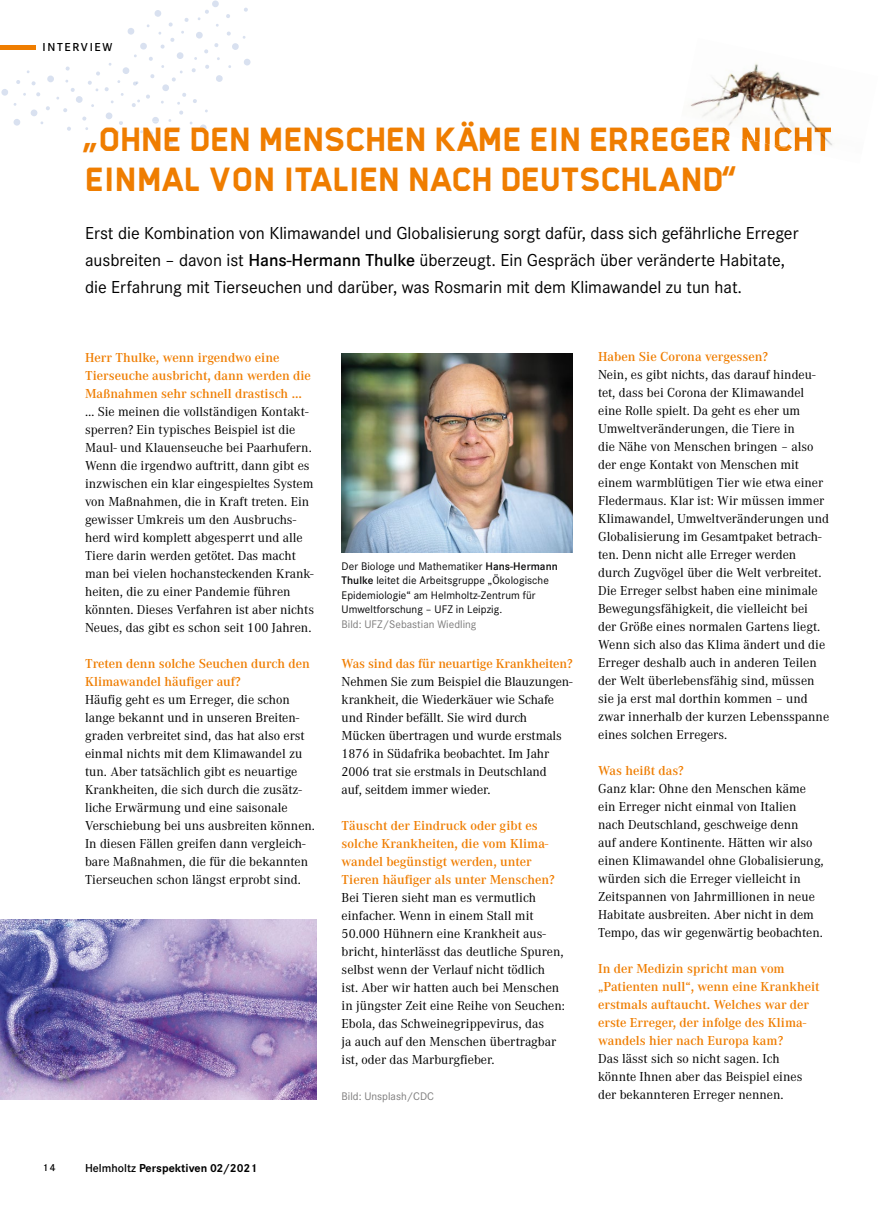
<style>
.page{position:relative;width:893px;height:1212px;background:#fff}
.page>*{position:absolute;margin:0;border:0;box-sizing:border-box;transform-origin:0 0}
.t1{font:700 33px/39.6px "Hermann";color:#ef7d00}
.t2{font:18px/27px "Corporate S Regular 5";color:#000}
.t3{font:13.5px/18px "Corporate A Regular 3";color:#000}
.t4{font:600 13.5px/18px "Corporate A";color:#ef7d00}
.t5{font:700 12px "Corporate S";color:#000}
.t6{font:600 12px "Corporate S";letter-spacing:.14em;color:#000}
.t7{font:11.4px/14.4px "Corporate S Regular 5";letter-spacing:.005em;color:#020203}
.t8{font:11.4px "Corporate S Regular 5";color:#7c7b7b}
.t9{font:600 10.5px "Corporate S";color:#000}
.s1{font-family:"Corporate S";font-weight:600}
.s2{font-weight:600}
</style>
<div class="page">
<hr style="left:0;top:46px;width:36px;height:4px;background:#ef7d00">
<img style="left:342px;top:354px;width:231px;height:198px">
<img style="left:0;top:920px;width:316px;height:180px">
<svg style="left:1px;top:0;width:250px;height:144px"></svg>
<img style="left:712px;top:63px;width:67px;height:19px">
<img style="left:779px;top:72px;width:41px;height:29px">
<img style="left:690px;top:82px;width:89px;height:39px">
<img style="left:774px;top:101px;width:59px;height:45px">
<img style="left:782px;top:121px;width:50px;height:30px">
<img style="left:694px;top:121px;width:94px;height:26px">
<p class="t6" style="left:43px;top:39px;width:71px">INTERVIEW</p>
<h1 class="t1" style="left:85px;top:120px;width:749px">„OHNE DEN MENSCHEN KÄME EIN ERREGER NICHT<br>EINMAL VON ITALIEN NACH DEUTSCHLAND“</h1>
<p class="t2" style="left:85px;top:219px;width:715px">Erst die Kombination von Klimawandel und Globalisierung sorgt dafür, dass sich gefährliche Erreger ausbreiten – davon ist <span class="s1">Hans-Hermann Thulke</span> überzeugt. Ein Gespräch über veränderte Habitate, die Erfahrung mit Tierseuchen und darüber, was Rosmarin mit dem Klimawandel zu tun hat.</p>
<p class="t4" style="left:85px;top:348px;width:227px">Herr Thulke, wenn irgendwo eine<br>Tierseuche ausbricht, dann werden die<br>Maßnahmen sehr schnell drastisch …</p>
<p class="t3" style="left:85px;top:402px;width:231px">… Sie meinen die vollständigen Kontakt&shy;sperren? Ein typisches Beispiel ist die Maul- und Klauenseuche bei Paarhufern.<br>Wenn die irgendwo auftritt, dann gibt es inzwischen ein klar eingespieltes System von Maßnahmen, die in Kraft treten. Ein gewisser Umkreis um den Ausbruchs&shy;herd wird komplett abgesperrt und alle Tiere darin werden getötet. Das macht man bei vielen hochansteckenden Krank&shy;heiten, die zu einer Pandemie führen könnten. Dieses Verfahren ist aber nichts Neues, das gibt es schon seit 100 Jahren.</p>
<p class="t4" style="left:85px;top:654px;width:226px">Treten denn solche Seuchen durch den<br>Klimawandel häufiger auf?</p>
<p class="t3" style="left:85px;top:689px;width:231px">Häufig geht es um Erreger, die schon lange bekannt und in unseren Breiten&shy;graden verbreitet sind, das hat also erst einmal nichts mit dem Klimawandel zu tun. Aber tatsächlich gibt es neuartige Krankheiten, die sich durch die zusätz&shy;liche Erwärmung und eine saisonale Verschiebung bei uns ausbreiten können.<br>In diesen Fällen greifen dann vergleich&shy;bare Maßnahmen, die für die bekannten Tierseuchen schon längst erprobt sind.</p>
<p class="t9" style="left:43px;top:1160px;width:15px">14</p>
<p class="t5" style="left:85px;top:1159px;width:174px"><span class="s2">Helmholtz</span> Perspektiven 02/2021</p>
<p class="t7" style="left:342px;top:559px;width:218px">Der Biologe und Mathematiker <span class="s1">Hans-Hermann Thulke</span> leitet die Arbeitsgruppe „Ökologische Epidemiologie“ am Helmholtz-Zentrum für Umweltforschung – UFZ in Leipzig.</p>
<p class="t8" style="left:342px;top:616px;width:136px">Bild: UFZ/Sebastian Wiedling</p>
<p class="t4" style="left:342px;top:653px;width:232px">Was sind das für neuartige Krankheiten?</p>
<p class="t3" style="left:342px;top:671px;width:233px">Nehmen Sie zum Beispiel die Blauzungen&shy;krankheit, die Wiederkäuer wie Schafe und Rinder befällt. Sie wird durch Mücken übertragen und wurde erstmals 1876 in Südafrika beobachtet. Im Jahr 2006 trat sie erstmals in Deutschland<br>auf, seitdem immer wieder.</p>
<p class="t4" style="left:342px;top:815px;width:215px">Täuscht der Eindruck oder gibt es solche Krankheiten, die vom Klima&shy;wandel begünstigt werden, unter Tieren häufiger als unter Menschen?</p>
<p class="t3" style="left:342px;top:887px;width:225px">Bei Tieren sieht man es vermutlich einfacher. Wenn in einem Stall mit 50.000 Hühnern eine Krankheit aus&shy;bricht, hinterlässt das deutliche Spuren, selbst wenn der Verlauf nicht tödlich ist. Aber wir hatten auch bei Menschen in jüngster Zeit eine Reihe von Seuchen:<br>Ebola, das Schweinegrippevirus, das<br>ja auch auf den Menschen übertragbar ist, oder das Marburgfieber.</p>
<p class="t8" style="left:342px;top:1088px;width:94px">Bild: Unsplash/CDC</p>
<p class="t4" style="left:598px;top:347px;width:171px">Haben Sie Corona vergessen?</p>
<p class="t3" style="left:598px;top:365px;width:233px">Nein, es gibt nichts, das darauf hindeu&shy;tet, dass bei Corona der Klimawandel eine Rolle spielt. Da geht es eher um Umweltveränderungen, die Tiere in<br>die Nähe von Menschen bringen – also der enge Kontakt von Menschen mit einem warmblütigen Tier wie etwa einer Fledermaus. Klar ist: Wir müssen immer Klimawandel, Umweltveränderungen und Globalisierung im Gesamtpaket betrach&shy;ten. Denn nicht alle Erreger werden durch Zugvögel über die Welt verbreitet.<br>Die Erreger selbst haben eine minimale Bewegungsfähigkeit, die vielleicht bei der Größe eines normalen Gartens liegt.<br>Wenn sich also das Klima ändert und die Erreger deshalb auch in anderen Teilen der Welt überlebensfähig sind, müssen sie ja erst mal dorthin kommen – und zwar innerhalb der kurzen Lebensspanne eines solchen Erregers.</p>
<p class="t4" style="left:598px;top:761px;width:87px">Was heißt das?</p>
<p class="t3" style="left:598px;top:779px;width:227px">Ganz klar: Ohne den Menschen käme ein Erreger nicht einmal von Italien nach Deutschland, geschweige denn<br>auf andere Kontinente. Hätten wir also einen Klimawandel ohne Globalisierung, würden sich die Erreger vielleicht in Zeitspannen von Jahrmillionen in neue Habitate ausbreiten. Aber nicht in dem Tempo, das wir gegenwärtig beobachten.</p>
<p class="t4" style="left:598px;top:959px;width:223px">In der Medizin spricht man vom „Patienten null“, wenn eine Krankheit erstmals auftaucht. Welches war der erste Erreger, der infolge des Klima&shy;wandels hier nach Europa kam?</p>
<p class="t3" style="left:598px;top:1049px;width:206px">Das lässt sich so nicht sagen. Ich könnte Ihnen aber das Beispiel eines der bekannteren Erreger nennen.</p>
</div>
